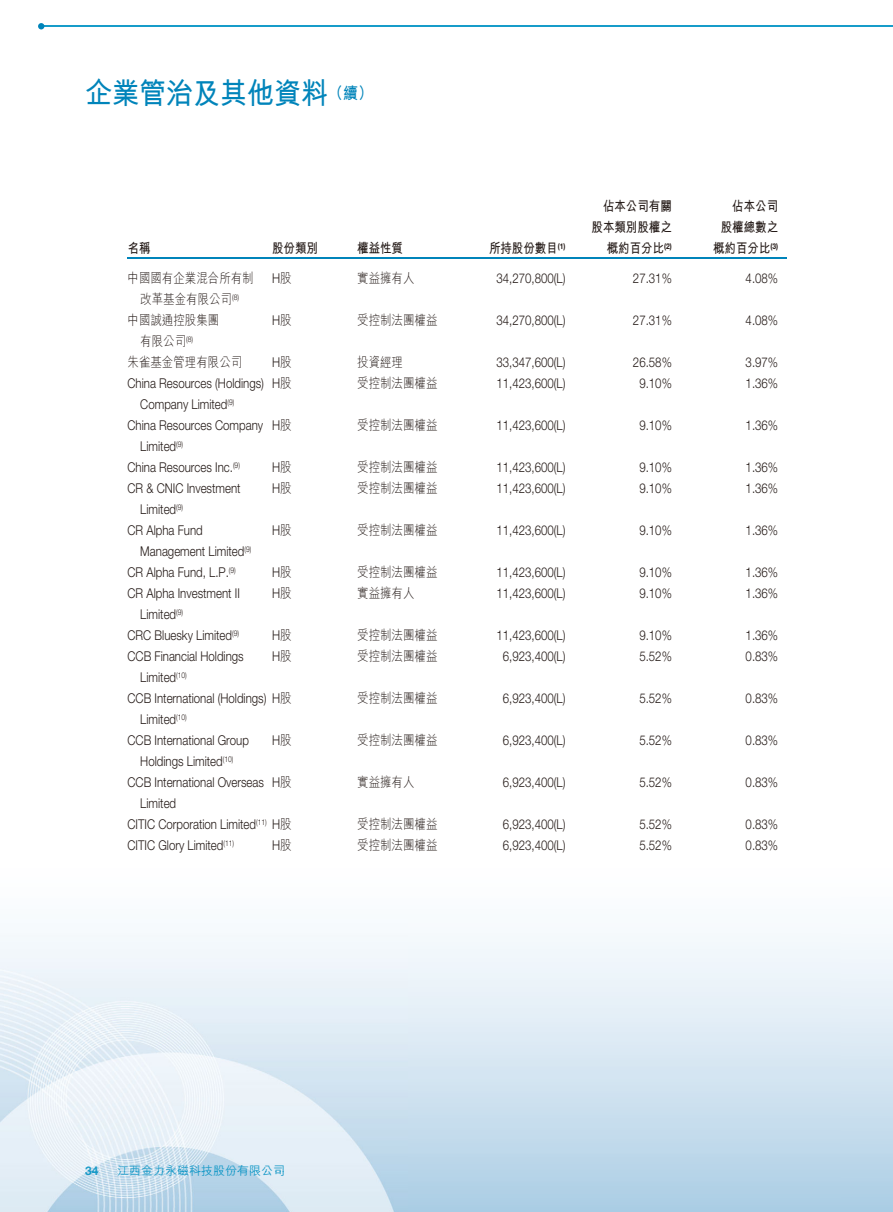
<style>
.page{position:relative;width:893px;height:1212px;background:#fff}
.page>*{position:absolute;margin:0;border:0;box-sizing:border-box;transform-origin:0 0}
.t1{font:29.7px "M Hei HK Bold E Ten B5 H";color:#0084ba;scale:.91 1}
.t2{font:300 13.5px/21px "Helvetica Neue LT Std";color:#231916;scale:.85 1}
.t3{font:13.5px/21px "M Hei HK Light E Ten B5 H";color:#231916;text-align:center;scale:.85 1}
.t4{font:13.5px/21px "M Hei HK Bold E Ten B5 H";color:#231916;text-align:right;scale:.85 1}
.t5{font:12px "M Hei HK Medium E Ten B5 H";color:#1d9cc9}
.t6{font:700 12px "Helvetica Neue LT Std";color:#0084ba}
.s1{font-family:"M Hei HK Light E Ten B5 H";font-weight:400}
.s2{color:#1d9cc8}
</style>
<div class="page">
<img style="left:0;top:25px;width:893px;height:1187px">
<img style="left:118px;top:1165px;width:166px;height:11px">
<svg style="left:85px;top:1166px;width:13px;height:9px"></svg>
<hr style="left:43px;top:26px;width:850px;height:1px;background:#179cc9">
<svg style="left:38px;top:23px;width:6px;height:6px"></svg>
<hr style="left:128px;top:257px;width:659px;height:2px;background:#0084ba">
<h1 class="t1" style="left:85px;top:82px;width:318px">企業管治及其他資料<sup>（續）</sup></h1>
<p class="t4" style="left:128px;top:239px;width:29px">名稱</p>
<p class="t4" style="left:272px;top:239px;width:55px">股份類別</p>
<p class="t4" style="left:357px;top:239px;width:56px">權益性質</p>
<p class="t4" style="left:489px;top:239px;width:92px">所持股份數目<sup>(1)</sup></p>
<p class="t4" style="left:591px;top:197px;width:96px">佔本公司有關股本類別股權之概約百分比<sup>(2)</sup></p>
<p class="t4" style="left:713px;top:197px;width:78px">佔本公司<br>股權總數之概約百分比<sup>(3)</sup></p>
<p class="t3" style="left:128px;top:269px;width:150px">中國國有企業混合所有制改革基金有限公司<sup>(8)</sup></p>
<p class="t2" style="left:272px;top:269px;width:25px">H<span class="s1">股</span></p>
<p class="t3" style="left:357px;top:269px;width:69px">實益擁有人</p>
<p class="t2" style="left:496px;top:269px;width:83px">34,270,800(L)</p>
<p class="t2" style="left:633px;top:269px;width:47px">27.31%</p>
<p class="t2" style="left:746px;top:269px;width:40px">4.08%</p>
<p class="t3" style="left:140px;top:311px;width:94px;text-align:left;text-indent:-13px">中國誠通控股集團有限公司<sup>(8)</sup></p>
<p class="t2" style="left:272px;top:311px;width:25px">H<span class="s1">股</span></p>
<p class="t3" style="left:357px;top:311px;width:96px">受控制法團權益</p>
<p class="t2" style="left:496px;top:311px;width:83px">34,270,800(L)</p>
<p class="t2" style="left:633px;top:311px;width:47px">27.31%</p>
<p class="t2" style="left:746px;top:311px;width:40px">4.08%</p>
<p class="t3" style="left:128px;top:353px;width:136px">朱雀基金管理有限公司</p>
<p class="t2" style="left:272px;top:353px;width:25px">H<span class="s1">股</span></p>
<p class="t3" style="left:357px;top:353px;width:56px">投資經理</p>
<p class="t2" style="left:496px;top:353px;width:83px">33,347,600(L)</p>
<p class="t2" style="left:633px;top:353px;width:47px">26.58%</p>
<p class="t2" style="left:746px;top:353px;width:40px">3.97%</p>
<p class="t2" style="left:140px;top:374px;width:147px;text-indent:-13px">China Resources (Holdings)<br>Company Limited<sup>(9)</sup></p>
<p class="t2" style="left:272px;top:374px;width:25px">H<span class="s1">股</span></p>
<p class="t3" style="left:357px;top:374px;width:96px">受控制法團權益</p>
<p class="t2" style="left:496px;top:374px;width:83px">11,423,600(L)</p>
<p class="t2" style="left:639px;top:374px;width:40px">9.10%</p>
<p class="t2" style="left:746px;top:374px;width:40px">1.36%</p>
<p class="t2" style="left:140px;top:416px;width:146px;text-indent:-13px">China Resources Company<br>Limited<sup>(9)</sup></p>
<p class="t2" style="left:272px;top:416px;width:25px">H<span class="s1">股</span></p>
<p class="t3" style="left:357px;top:416px;width:96px">受控制法團權益</p>
<p class="t2" style="left:496px;top:416px;width:83px">11,423,600(L)</p>
<p class="t2" style="left:639px;top:416px;width:40px">9.10%</p>
<p class="t2" style="left:746px;top:416px;width:40px">1.36%</p>
<p class="t2" style="left:128px;top:458px;width:134px">China Resources Inc.<sup>(9)</sup></p>
<p class="t2" style="left:272px;top:458px;width:25px">H<span class="s1">股</span></p>
<p class="t3" style="left:357px;top:458px;width:96px">受控制法團權益</p>
<p class="t2" style="left:496px;top:458px;width:83px">11,423,600(L)</p>
<p class="t2" style="left:639px;top:458px;width:40px">9.10%</p>
<p class="t2" style="left:746px;top:458px;width:40px">1.36%</p>
<p class="t2" style="left:140px;top:479px;width:120px;text-indent:-13px">CR &amp; CNIC Investment<br>Limited<sup>(9)</sup></p>
<p class="t2" style="left:272px;top:479px;width:25px">H<span class="s1">股</span></p>
<p class="t3" style="left:357px;top:479px;width:96px">受控制法團權益</p>
<p class="t2" style="left:496px;top:479px;width:83px">11,423,600(L)</p>
<p class="t2" style="left:639px;top:479px;width:40px">9.10%</p>
<p class="t2" style="left:746px;top:479px;width:40px">1.36%</p>
<p class="t2" style="left:140px;top:521px;width:132px;text-indent:-13px">CR Alpha Fund<br>Management Limited<sup>(9)</sup></p>
<p class="t2" style="left:272px;top:521px;width:25px">H<span class="s1">股</span></p>
<p class="t3" style="left:357px;top:521px;width:96px">受控制法團權益</p>
<p class="t2" style="left:496px;top:521px;width:83px">11,423,600(L)</p>
<p class="t2" style="left:639px;top:521px;width:40px">9.10%</p>
<p class="t2" style="left:746px;top:521px;width:40px">1.36%</p>
<p class="t2" style="left:128px;top:563px;width:129px">CR Alpha Fund, L.P.<sup>(9)</sup></p>
<p class="t2" style="left:272px;top:563px;width:25px">H<span class="s1">股</span></p>
<p class="t3" style="left:357px;top:563px;width:96px">受控制法團權益</p>
<p class="t2" style="left:496px;top:563px;width:83px">11,423,600(L)</p>
<p class="t2" style="left:639px;top:563px;width:40px">9.10%</p>
<p class="t2" style="left:746px;top:563px;width:40px">1.36%</p>
<p class="t2" style="left:140px;top:584px;width:119px;text-indent:-13px">CR Alpha Investment II<br>Limited<sup>(9)</sup></p>
<p class="t2" style="left:272px;top:584px;width:25px">H<span class="s1">股</span></p>
<p class="t3" style="left:357px;top:584px;width:69px">實益擁有人</p>
<p class="t2" style="left:496px;top:584px;width:83px">11,423,600(L)</p>
<p class="t2" style="left:639px;top:584px;width:40px">9.10%</p>
<p class="t2" style="left:746px;top:584px;width:40px">1.36%</p>
<p class="t2" style="left:128px;top:626px;width:133px">CRC Bluesky Limited<sup>(9)</sup></p>
<p class="t2" style="left:272px;top:626px;width:25px">H<span class="s1">股</span></p>
<p class="t3" style="left:357px;top:626px;width:96px">受控制法團權益</p>
<p class="t2" style="left:496px;top:626px;width:83px">11,423,600(L)</p>
<p class="t2" style="left:639px;top:626px;width:40px">9.10%</p>
<p class="t2" style="left:746px;top:626px;width:40px">1.36%</p>
<p class="t2" style="left:140px;top:647px;width:123px;text-indent:-13px">CCB Financial Holdings<br>Limited<sup>(10)</sup></p>
<p class="t2" style="left:272px;top:647px;width:25px">H<span class="s1">股</span></p>
<p class="t3" style="left:357px;top:647px;width:96px">受控制法團權益</p>
<p class="t2" style="left:503px;top:647px;width:75px">6,923,400(L)</p>
<p class="t2" style="left:639px;top:647px;width:40px">5.52%</p>
<p class="t2" style="left:746px;top:647px;width:40px">0.83%</p>
<p class="t2" style="left:140px;top:689px;width:180px;text-indent:-13px">CCB International (Holdings) H<span class="s1">股<br></span>Limited<sup>(10)</sup></p>
<p class="t3" style="left:357px;top:689px;width:96px">受控制法團權益</p>
<p class="t2" style="left:503px;top:689px;width:75px">6,923,400(L)</p>
<p class="t2" style="left:639px;top:689px;width:40px">5.52%</p>
<p class="t2" style="left:746px;top:689px;width:40px">0.83%</p>
<p class="t2" style="left:128px;top:731px;width:144px;text-align:center">CCB International Group<br>Holdings Limited<sup>(10)</sup></p>
<p class="t2" style="left:272px;top:731px;width:25px">H<span class="s1">股</span></p>
<p class="t3" style="left:357px;top:731px;width:96px">受控制法團權益</p>
<p class="t2" style="left:503px;top:731px;width:75px">6,923,400(L)</p>
<p class="t2" style="left:639px;top:731px;width:40px">5.52%</p>
<p class="t2" style="left:746px;top:731px;width:40px">0.83%</p>
<p class="t2" style="left:140px;top:773px;width:147px;text-indent:-13px">CCB International Overseas<br>Limited</p>
<p class="t2" style="left:272px;top:773px;width:25px">H<span class="s1">股</span></p>
<p class="t3" style="left:357px;top:773px;width:69px">實益擁有人</p>
<p class="t2" style="left:503px;top:773px;width:75px">6,923,400(L)</p>
<p class="t2" style="left:639px;top:773px;width:40px">5.52%</p>
<p class="t2" style="left:746px;top:773px;width:40px">0.83%</p>
<p class="t2" style="left:128px;top:815px;width:195px">CITIC Corporation Limited<sup>(11)</sup> H<span class="s1">股</span></p>
<p class="t3" style="left:357px;top:815px;width:96px">受控制法團權益</p>
<p class="t2" style="left:503px;top:815px;width:75px">6,923,400(L)</p>
<p class="t2" style="left:639px;top:815px;width:40px">5.52%</p>
<p class="t2" style="left:746px;top:815px;width:40px">0.83%</p>
<p class="t2" style="left:128px;top:836px;width:127px">CITIC Glory Limited<sup>(11)</sup></p>
<p class="t2" style="left:272px;top:836px;width:25px">H<span class="s1">股</span></p>
<p class="t3" style="left:357px;top:836px;width:96px">受控制法團權益</p>
<p class="t2" style="left:503px;top:836px;width:75px">6,923,400(L)</p>
<p class="t2" style="left:639px;top:836px;width:40px">5.52%</p>
<p class="t2" style="left:746px;top:836px;width:40px">0.83%</p>
<p class="t6" style="left:85px;top:1166px;width:15px">34</p>
<p class="t5" style="left:117px;top:1166px;width:169px">江西金力永磁科技股份有限<span class="s2">公司</span></p>
</div>
